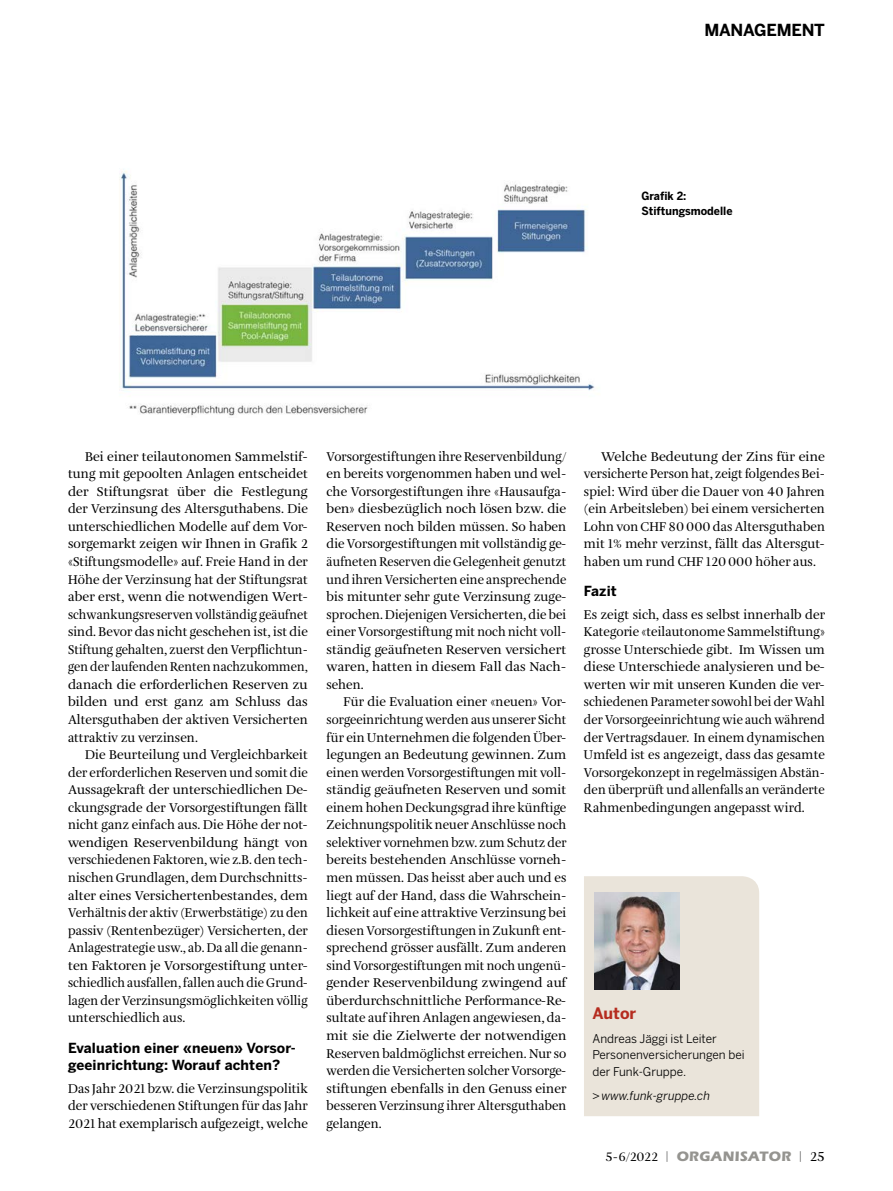
<style>
.page{position:relative;width:893px;height:1191px;background:#fff}
.page>*{position:absolute;margin:0;border:0;box-sizing:border-box;transform-origin:0 0}
.t1{font:700 16.5px "Benton Sans";letter-spacing:-.015em;color:#000}
.t2{font:700 15.75px "Benton Sans";color:#b52c1f}
.t3{font:700 13.8px/17.5px "Benton Sans";letter-spacing:.01em;color:#000}
.t4{font:13.5px "Eras Bold ITC";letter-spacing:.02em;color:#959490}
.t5{font:13.2px/17.5px "Amalia Pro";letter-spacing:.005em;color:#000;text-align:justify}
.t6{font:13.2px/17.5px "Amalia Pro";letter-spacing:.005em;color:#000;scale:.96 1}
.t7{font:12px/16.2px "Benton Sans";color:#000}
.t8{font:italic 12px "Benton Sans";color:#000}
.t9{font:700 11.25px/15px "Benton Sans";color:#000;scale:.95 1}
.s1{font-family:"Amalia Pro";font-size:12.75px;color:#000}
.s2{font-family:"Amalia Pro";color:#000}
</style>
<div class="page">
<img style="left:120px;top:171px;width:475px;height:245px">
<div style="left:584px;top:876px;width:175px;height:240px;background:#eae4da"></div>
<img style="left:595px;top:892px;width:85px;height:98px">
<p class="t1" style="left:704px;top:21px;width:122px">MANAGEMENT</p>
<p class="t9" style="left:641px;top:189px;width:97px">Grafik 2:<br>Stiftungsmodelle</p>
<p class="t5" style="left:68px;top:448px;width:241px;text-indent:17px">Bei einer teilautonomen Sammelstif&shy;tung mit gepoolten Anlagen entscheidet der Stiftungsrat über die Festlegung der Verzinsung des Altersguthabens. Die unterschiedlichen Modelle auf dem Vor&shy;sorgemarkt zeigen wir Ihnen in Grafik 2 «Stiftungsmodelle» auf. Freie Hand in der Höhe der Verzinsung hat der Stiftungsrat aber erst, wenn die notwendigen Wert&shy;schwankungsreserven vollständig geäufnet sind. Bevor das nicht geschehen ist, ist die Stiftung gehalten, zuerst den Verpflichtun&shy;gen der laufenden Renten nachzukommen, danach die erforderlichen Reserven zu bilden und erst ganz am Schluss das Altersguthaben der aktiven Versicherten attraktiv zu verzinsen.</p>
<p class="t5" style="left:68px;top:746px;width:241px;text-indent:17px">Die Beurteilung und Vergleichbarkeit der erforderlichen Reserven und somit die Aussagekraft der unterschiedlichen De&shy;ckungsgrade der Vorsorgestiftungen fällt nicht ganz einfach aus. Die Höhe der not&shy;wendigen Reservenbildung hängt von verschiedenen Faktoren, wie z.B. den tech&shy;nischen Grundlagen, dem Durchschnitts&shy;alter eines Versichertenbestandes, dem Verhältnis der aktiv (Erwerbstätige) zu den passiv (Rentenbezüger) Versicherten, der Anlagestrategie usw., ab. Da all die genann&shy;ten Faktoren je Vorsorgestiftung unter&shy;schiedlich ausfallen, fallen auch die Grund&shy;lagen der Verzinsungsmöglichkeiten völlig unterschiedlich aus.</p>
<p class="t3" style="left:68px;top:1039px;width:229px">Evaluation einer «neuen» Vorsor&shy;geeinrichtung: Worauf achten?</p>
<p class="t5" style="left:68px;top:1080px;width:241px">Das Jahr 2021 bzw. die Verzinsungspolitik der verschiedenen Stiftungen für das Jahr 2021 hat exemplarisch aufgezeigt, welche</p>
<p class="t6" style="left:327px;top:448px;width:251px">Vorsorgestiftungen ihre Reservenbildung/ en bereits vorgenommen haben und wel&shy;che Vorsorgestiftungen ihre «Hausaufga&shy;ben» diesbezüglich noch lösen bzw. die Reserven noch bilden müssen. So haben die Vorsorgestiftungen mit vollständig ge&shy;äufneten Reserven die Gelegenheit genutzt und ihren Versicherten eine ansprechende bis mitunter sehr gute Verzinsung zuge&shy;sprochen. Diejenigen Versicherten, die bei einer Vorsorgestiftung mit noch nicht voll&shy;ständig geäufneten Reserven versichert waren, hatten in diesem Fall das Nach&shy;sehen.</p>
<p class="t5" style="left:327px;top:693px;width:241px;text-align:left;text-indent:17px">Für die Evaluation einer «neuen» Vor&shy;sorgeeinrichtung werden aus unserer Sicht für ein Unternehmen die folgenden Über&shy;legungen an Bedeutung gewinnen. Zum einen werden Vorsorgestiftungen mit voll&shy;ständig geäufneten Reserven und somit einem hohen Deckungsgrad ihre künftige Zeichnungspolitik neuer Anschlüsse noch selektiver vornehmen bzw. zum Schutz der bereits bestehenden Anschlüsse vorneh&shy;men müssen. Das heisst aber auch und es liegt auf der Hand, dass die Wahrschein&shy;lichkeit auf eine attraktive Verzinsung bei diesen Vorsorgestiftungen in Zukunft ent&shy;sprechend grösser ausfällt. Zum anderen sind Vorsorgestiftungen mit noch ungenü&shy;gender Reservenbildung zwingend auf überdurchschnittliche Performance-Re&shy;sultate auf ihren Anlagen angewiesen, da&shy;mit sie die Zielwerte der notwendigen Reserven baldmöglichst erreichen. Nur so werden die Versicherten solcher Vorsorge&shy;stiftungen ebenfalls in den Genuss einer besseren Verzinsung ihrer Altersguthaben gelangen.</p>
<p class="t5" style="left:584px;top:448px;width:242px;text-indent:17px">Welche Bedeutung der Zins für eine versicherte Person hat, zeigt folgendes Bei&shy;spiel: Wird über die Dauer von 40 Jahren (ein Arbeitsleben) bei einem versicherten Lohn von CHF 80000 das Altersguthaben mit 1% mehr verzinst, fällt das Altersgut&shy;haben um rund CHF 120000 höher aus.</p>
<p class="t3" style="left:584px;top:583px;width:34px">Fazit</p>
<p class="t5" style="left:584px;top:606px;width:242px">Es zeigt sich, dass es selbst innerhalb der Kategorie «teilautonome Sammelstiftung» grosse Unterschiede gibt. Im Wissen um diese Unterschiede analysieren und be&shy;werten wir mit unseren Kunden die ver&shy;schiedenen Parameter sowohl bei der Wahl der Vorsorgeeinrichtung wie auch während der Vertragsdauer. In einem dynamischen Umfeld ist es angezeigt, dass das gesamte Vorsorgekonzept in regelmässigen Abstän&shy;den überprüft und allenfalls an veränderte Rahmenbedingungen angepasst wird.</p>
<p class="t2" style="left:592px;top:1003px;width:45px">Autor</p>
<p class="t7" style="left:592px;top:1031px;width:154px">Andreas Jäggi ist Leiter<br>Personenversicherungen bei der Funk-Gruppe.</p>
<p class="t8" style="left:592px;top:1088px;width:119px">&gt;www.funk-gruppe.ch</p>
<p class="t4" style="left:606px;top:1148px;width:221px"><span class="s1">5-6/2022 |</span> ORGANISATOR <span class="s1">|</span> <span class="s2">25</span></p>
</div>
